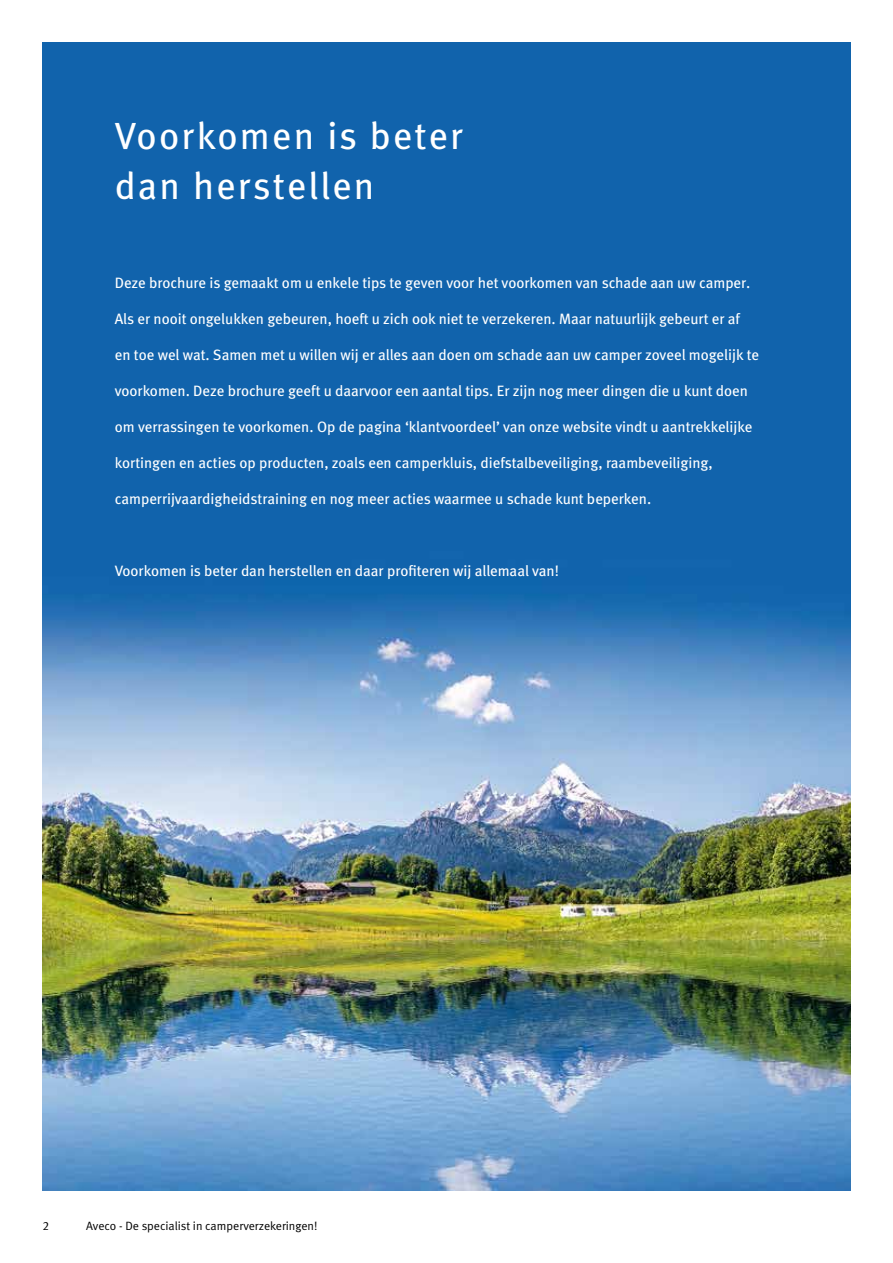
<style>
.page{position:relative;width:893px;height:1263px;background:#fff}
.page>*{position:absolute;margin:0;border:0;box-sizing:border-box;transform-origin:0 0}
.t1{font:37.8px/50.4px "Meta Book LF";letter-spacing:.06em;color:#fff}
.t2{font:15px "Meta Book LF";color:#fff}
.t3{font:12px "Meta Normal LF";color:#000}
</style>
<div class="page">
<img style="left:43px;top:43px;width:807px;height:1148px">
<h1 class="t1" style="left:115px;top:110px;width:350px">Voorkomen is beter dan herstellen</h1>
<p class="t2" style="left:115px;top:274px;width:637px">Deze brochure is gemaakt om u enkele tips te geven voor het voorkomen van schade aan uw camper.</p>
<p class="t2" style="left:115px;top:310px;width:627px">Als er nooit ongelukken gebeuren, hoeft u zich ook niet te verzekeren. Maar natuurlijk gebeurt er af</p>
<p class="t2" style="left:115px;top:346px;width:646px">en toe wel wat. Samen met u willen wij er alles aan doen om schade aan uw camper zoveel mogelijk te</p>
<p class="t2" style="left:115px;top:382px;width:634px">voorkomen. Deze brochure geeft u daarvoor een aantal tips. Er zijn nog meer dingen die u kunt doen</p>
<p class="t2" style="left:115px;top:418px;width:639px">om verrassingen te voorkomen. Op de pagina ‘klantvoordeel’ van onze website vindt u aantrekkelijke</p>
<p class="t2" style="left:115px;top:454px;width:599px">kortingen en acties op producten, zoals een camperkluis, diefstalbeveiliging, raambeveiliging,</p>
<p class="t2" style="left:115px;top:490px;width:538px">camperrijvaardigheidstraining en nog meer acties waarmee u schade kunt beperken.</p>
<p class="t2" style="left:115px;top:562px;width:446px">Voorkomen is beter dan herstellen en daar profiteren wij allemaal van!</p>
<p class="t3" style="left:43px;top:1219px;width:8px">2</p>
<p class="t3" style="left:86px;top:1219px;width:233px">Aveco - De specialist in camperverzekeringen!</p>
</div>
